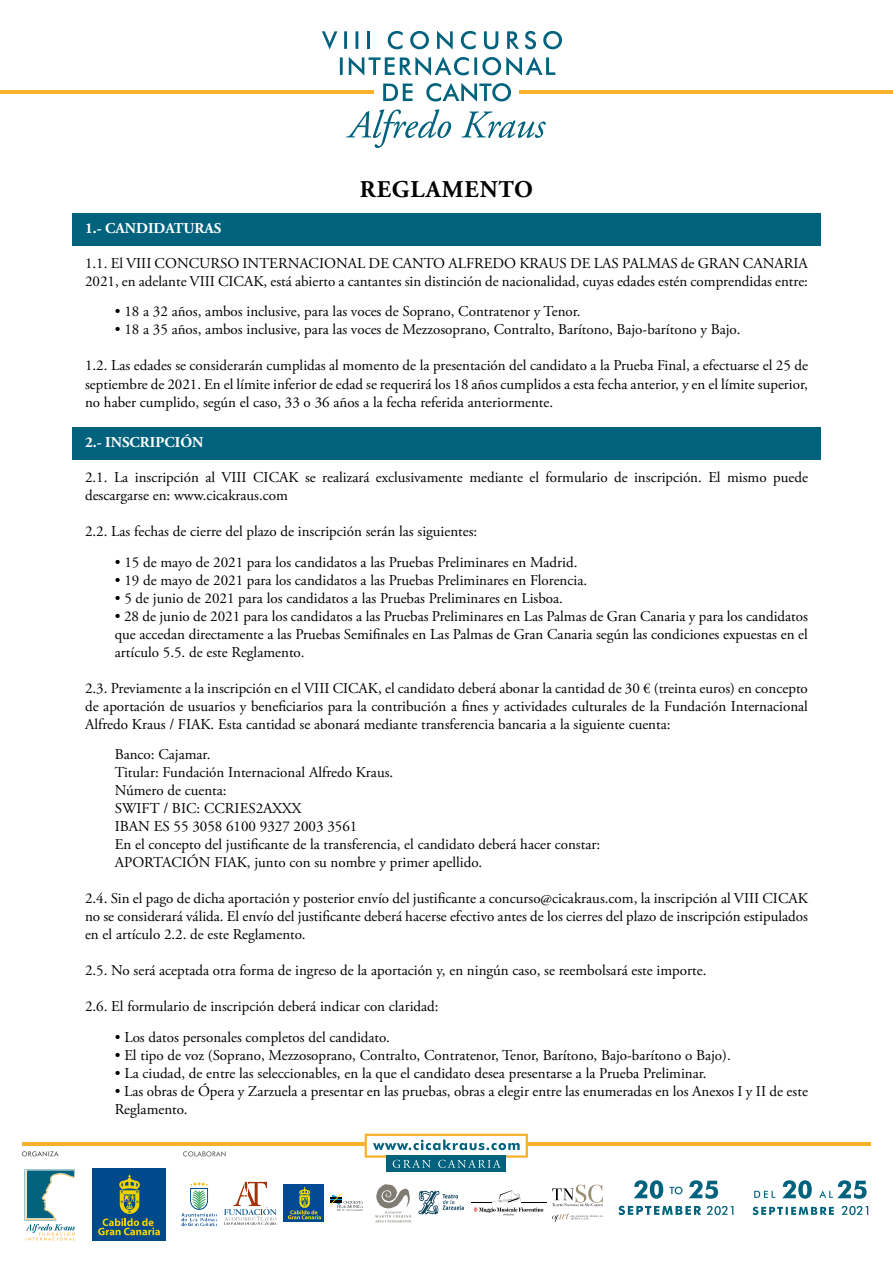
<style>
.page{position:relative;width:893px;height:1263px;background:#fff}
.page>*{position:absolute;margin:0;border:0;box-sizing:border-box;transform-origin:0 0}
.t1{font:700 24px "Adobe Garamond Pro";letter-spacing:.04em;color:#000}
.lista_interior{font:15px/18px "Adobe Garamond Pro";color:#000;text-align:justify}
.Título_área{font:700 15px "Adobe Garamond Pro";color:#fff}
</style>
<div class="page">
<svg style="left:346px;top:109px;width:200px;height:39px"></svg>
<svg style="left:383px;top:83px;width:128px;height:19px"></svg>
<svg style="left:340px;top:57px;width:215px;height:19px"></svg>
<hr style="left:0;top:90px;width:373px;height:4px;background:#f9b02d">
<hr style="left:519px;top:90px;width:374px;height:4px;background:#f9b02d">
<svg style="left:322px;top:31px;width:240px;height:19px"></svg>
<svg style="left:22px;top:1151px;width:37px;height:5px"></svg>
<svg style="left:752px;top:1206px;width:116px;height:9px"></svg>
<svg style="left:754px;top:1180px;width:113px;height:19px"></svg>
<hr style="left:22px;top:1143px;width:849px;height:3px;background:#f9b02d">
<div style="left:386px;top:1155px;width:120px;height:16px;background:#00627d"></div>
<svg style="left:365px;top:1134px;width:163px;height:34px"></svg>
<svg style="left:183px;top:1151px;width:43px;height:5px"></svg>
<svg style="left:618px;top:1180px;width:115px;height:35px"></svg>
<svg style="left:25px;top:1169px;width:50px;height:71px"></svg>
<div style="left:92px;top:1169px;width:74px;height:72px;background:#00498b"></div>
<svg style="left:98px;top:1175px;width:62px;height:60px"></svg>
<svg style="left:181px;top:1182px;width:36px;height:44px"></svg>
<svg style="left:224px;top:1182px;width:52px;height:43px"></svg>
<div style="left:284px;top:1184px;width:40px;height:38px;background:#004a93"></div>
<svg style="left:288px;top:1187px;width:75px;height:32px"></svg>
<svg style="left:418px;top:1190px;width:46px;height:25px"></svg>
<svg style="left:552px;top:1184px;width:51px;height:22px"></svg>
<svg style="left:375px;top:1184px;width:36px;height:38px"></svg>
<svg style="left:474px;top:1190px;width:69px;height:26px"></svg>
<svg style="left:552px;top:1213px;width:51px;height:9px"></svg>
<div style="left:72px;top:213px;width:749px;height:32px;background:#00627d"></div>
<div style="left:72px;top:427px;width:749px;height:32px;background:#00627d"></div>
<p class="t1" style="left:360px;top:175px;width:175px">REGLAMENTO</p>
<p class="Título_área" style="left:85px;top:219px;width:138px">1.- CANDIDATURAS</p>
<p class="lista_interior" style="left:85px;top:254px;width:724px">1.1. El VIII CONCURSO INTERNACIONAL DE CANTO ALFREDO KRAUS DE LAS PALMAS de GRAN CANARIA<br>2021, en adelante VIII CICAK, está abierto a cantantes sin distinción de nacionalidad, cuyas edades estén comprendidas entre:</p>
<p class="lista_interior" style="left:115px;top:303px;width:467px">• 18 a 32 años, ambos inclusive, para las voces de Soprano, Contratenor y Tenor.</p>
<p class="lista_interior" style="left:115px;top:321px;width:627px">• 18 a 35 años, ambos inclusive, para las voces de Mezzosoprano, Contralto, Barítono, Bajo-barítono y Bajo.</p>
<p class="lista_interior" style="left:85px;top:357px;width:724px">1.2. Las edades se considerarán cumplidas al momento de la presentación del candidato a la Prueba Final, a efectuarse el 25 de septiembre de 2021. En el límite inferior de edad se requerirá los 18 años cumplidos a esta fecha anterior, y en el límite superior, no haber cumplido, según el caso, 33 o 36 años a la fecha referida anteriormente.</p>
<p class="Título_área" style="left:85px;top:433px;width:120px">2.- INSCRIPCIÓN</p>
<p class="lista_interior" style="left:85px;top:468px;width:724px">2.1. La inscripción al VIII CICAK se realizará exclusivamente mediante el formulario de inscripción. El mismo puede descargarse en: www.cicakraus.com</p>
<p class="lista_interior" style="left:85px;top:522px;width:394px">2.2. Las fechas de cierre del plazo de inscripción serán las siguientes:</p>
<p class="lista_interior" style="left:115px;top:553px;width:464px">• 15 de mayo de 2021 para los candidatos a las Pruebas Preliminares en Madrid.</p>
<p class="lista_interior" style="left:115px;top:571px;width:474px">• 19 de mayo de 2021 para los candidatos a las Pruebas Preliminares en Florencia.</p>
<p class="lista_interior" style="left:115px;top:589px;width:450px">• 5 de junio de 2021 para los candidatos a las Pruebas Preliminares en Lisboa.</p>
<p class="lista_interior" style="left:115px;top:607px;width:695px">• 28 de junio de 2021 para los candidatos a las Pruebas Preliminares en Las Palmas de Gran Canaria y para los candidatos que accedan directamente a las Pruebas Semifinales en Las Palmas de Gran Canaria según las condiciones expuestas en el artículo 5.5. de este Reglamento.</p>
<p class="lista_interior" style="left:85px;top:679px;width:724px">2.3. Previamente a la inscripción en el VIII CICAK, el candidato deberá abonar la cantidad de 30 € (treinta euros) en concepto de aportación de usuarios y beneficiarios para la contribución a fines y actividades culturales de la Fundación Internacional Alfredo Kraus / FIAK. Esta cantidad se abonará mediante transferencia bancaria a la siguiente cuenta:</p>
<p class="lista_interior" style="left:115px;top:746px;width:97px">Banco: Cajamar.</p>
<p class="lista_interior" style="left:115px;top:764px;width:280px">Titular: Fundación Internacional Alfredo Kraus.</p>
<p class="lista_interior" style="left:115px;top:782px;width:113px">Número de cuenta:</p>
<p class="lista_interior" style="left:115px;top:800px;width:188px">SWIFT / BIC: CCRIES2AXXX</p>
<p class="lista_interior" style="left:115px;top:818px;width:244px">IBAN ES 55 3058 6100 9327 2003 3561</p>
<p class="lista_interior" style="left:115px;top:836px;width:487px">En el concepto del justificante de la transferencia, el candidato deberá hacer constar:</p>
<p class="lista_interior" style="left:115px;top:854px;width:369px">APORTACIÓN FIAK, junto con su nombre y primer apellido.</p>
<p class="lista_interior" style="left:85px;top:890px;width:724px">2.4. Sin el pago de dicha aportación y posterior envío del justificante a concurso@cicakraus.com, la inscripción al VIII CICAK no se considerará válida. El envío del justificante deberá hacerse efectivo antes de los cierres del plazo de inscripción estipulados en el artículo 2.2. de este Reglamento.</p>
<p class="lista_interior" style="left:85px;top:962px;width:623px">2.5. No será aceptada otra forma de ingreso de la aportación y, en ningún caso, se reembolsará este importe.</p>
<p class="lista_interior" style="left:85px;top:998px;width:355px">2.6. El formulario de inscripción deberá indicar con claridad:</p>
<p class="lista_interior" style="left:115px;top:1029px;width:277px">• Los datos personales completos del candidato.</p>
<p class="lista_interior" style="left:115px;top:1047px;width:617px">• El tipo de voz (Soprano, Mezzosoprano, Contralto, Contratenor, Tenor, Barítono, Bajo-barítono o Bajo).</p>
<p class="lista_interior" style="left:115px;top:1065px;width:593px">• La ciudad, de entre las seleccionables, en la que el candidato desea presentarse a la Prueba Preliminar.</p>
<p class="lista_interior" style="left:115px;top:1083px;width:695px">• Las obras de Ópera y Zarzuela a presentar en las pruebas, obras a elegir entre las enumeradas en los Anexos I y II de este<br>Reglamento.</p>
</div>
